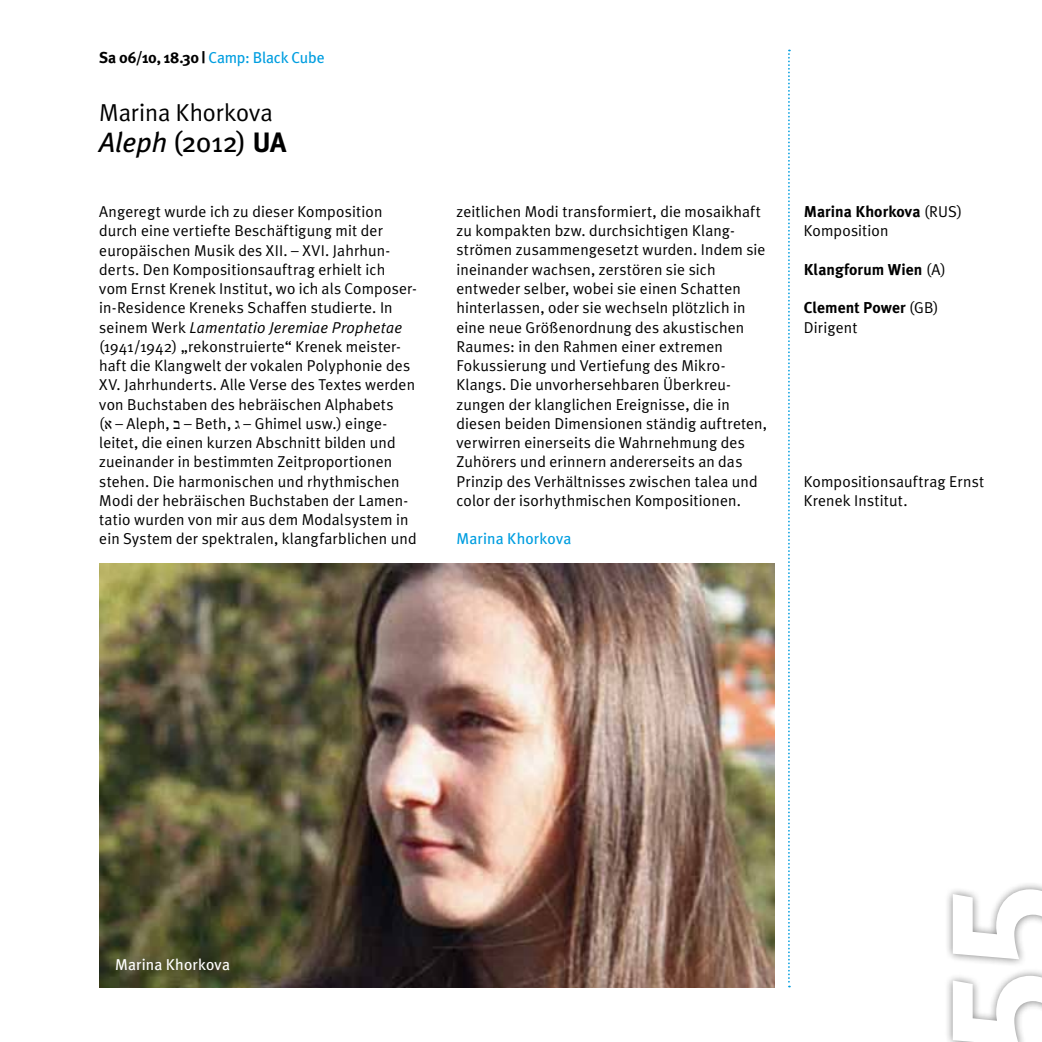
<style>
.page{position:relative;width:1042px;height:1042px;background:#fff}
.page>*{position:absolute;margin:0;border:0;box-sizing:border-box;transform-origin:0 0}
.t1{font:700 175px "Meta Plus";color:#fff}
.t2{font:28px "Meta Plus";color:#000}
.t3{font:24.5px "Meta Plus Normal";letter-spacing:-.005em;color:#000}
.t4{font:15.75px/19.2px "Meta Plus Normal";letter-spacing:.01em;color:#000}
.t5{font:700 15.75px "Meta Plus";letter-spacing:.005em;color:#000}
.t6{font:15.75px "Meta Plus";letter-spacing:.01em;color:#009ee0}
.t7{font:15.75px "Meta Plus";letter-spacing:.01em;color:#fff}
.s1{font-weight:400;color:#009ee0}
.s2{font-style:italic}
.s3{font-weight:700}
.s4{font-family:"Times New Roman"}
.s5{font-family:"Meta Plus Normal";font-weight:400}
</style>
<div class="page">
<img style="left:99px;top:564px;width:675px;height:423px">
<svg style="left:788px;top:50px;width:2px;height:937px"></svg>
<div style="left:944px;top:880px;width:98px;height:162px;background:#000;opacity:.75"></div>
<p class="t5" style="left:99px;top:48px;width:227px">Sa 06/10, 18.30 | <span class="s1">Camp: Black Cube</span></p>
<h3 class="t3" style="left:99px;top:98px;width:175px">Marina Khorkova</h3>
<h2 class="t2" style="left:99px;top:126px;width:189px"><span class="s2">Aleph</span> (2012) <span class="s3">UA</span></h2>
<p class="t4" style="left:99px;top:202px;width:319px">Angeregt wurde ich zu dieser Komposition durch eine vertiefte Beschäftigung mit der europäischen Musik des XII. – XVI. Jahrhun&shy;derts. Den Kompositionsauftrag erhielt ich vom Ernst Krenek Institut, wo ich als Composer&shy;in-Residence Kreneks Schaffen studierte. In seinem Werk <span class="s2">Lamentatio Jeremiae Prophetae </span>(1941/1942) „rekonstruierte“ Krenek meister&shy;haft die Klangwelt der vokalen Polyphonie des XV. Jahrhunderts. Alle Verse des Textes werden von Buchstaben des hebräischen Alphabets<br>(<span class="s4">א</span> – Aleph, <span class="s4">ב</span> – Beth, <span class="s4">ג</span> – Ghimel usw.) einge&shy;leitet, die einen kurzen Abschnitt bilden und zueinander in bestimmten Zeitproportionen stehen. Die harmonischen und rhythmischen Modi der hebräischen Buchstaben der Lamen&shy;tatio wurden von mir aus dem Modalsystem in ein System der spektralen, klangfarblichen und</p>
<p class="t4" style="left:456px;top:202px;width:312px">zeitlichen Modi transformiert, die mosaikhaft zu kompakten bzw. durchsichtigen Klang&shy;strömen zusammengesetzt wurden. Indem sie ineinander wachsen, zerstören sie sich entweder selber, wobei sie einen Schatten hinterlassen, oder sie wechseln plötzlich in eine neue Größenordnung des akustischen Raumes: in den Rahmen einer extremen Fokussierung und Vertiefung des Mikro-Klangs. Die unvorhersehbaren Überkreu&shy;zungen der klanglichen Ereignisse, die in diesen beiden Dimensionen ständig auftreten, verwirren einerseits die Wahrnehmung des Zuhörers und erinnern andererseits an das Prinzip des Verhältnisses zwischen talea und color der isorhythmischen Kompositionen.</p>
<p class="t6" style="left:456px;top:530px;width:116px">Marina Khorkova</p>
<p class="t5" style="left:804px;top:202px;width:160px">Marina Khorkova <span class="s5">(RUS)</span></p>
<p class="t4" style="left:804px;top:221px;width:86px">Komposition</p>
<p class="t5" style="left:804px;top:260px;width:144px">Klangforum Wien <span class="s5">(A)</span></p>
<p class="t5" style="left:804px;top:299px;width:136px">Clement Power <span class="s5">(GB)</span></p>
<p class="t4" style="left:804px;top:317px;width:55px">Dirigent</p>
<p class="t4" style="left:804px;top:471px;width:182px">Kompositionsauftrag Ernst<br>Krenek Institut.</p>
<p class="t7" style="left:115px;top:955px;width:116px">Marina Khorkova</p>
<h1 class="t1" style="left:880px;top:1054px;width:174px;rotate:-90deg">55</h1>
</div>
